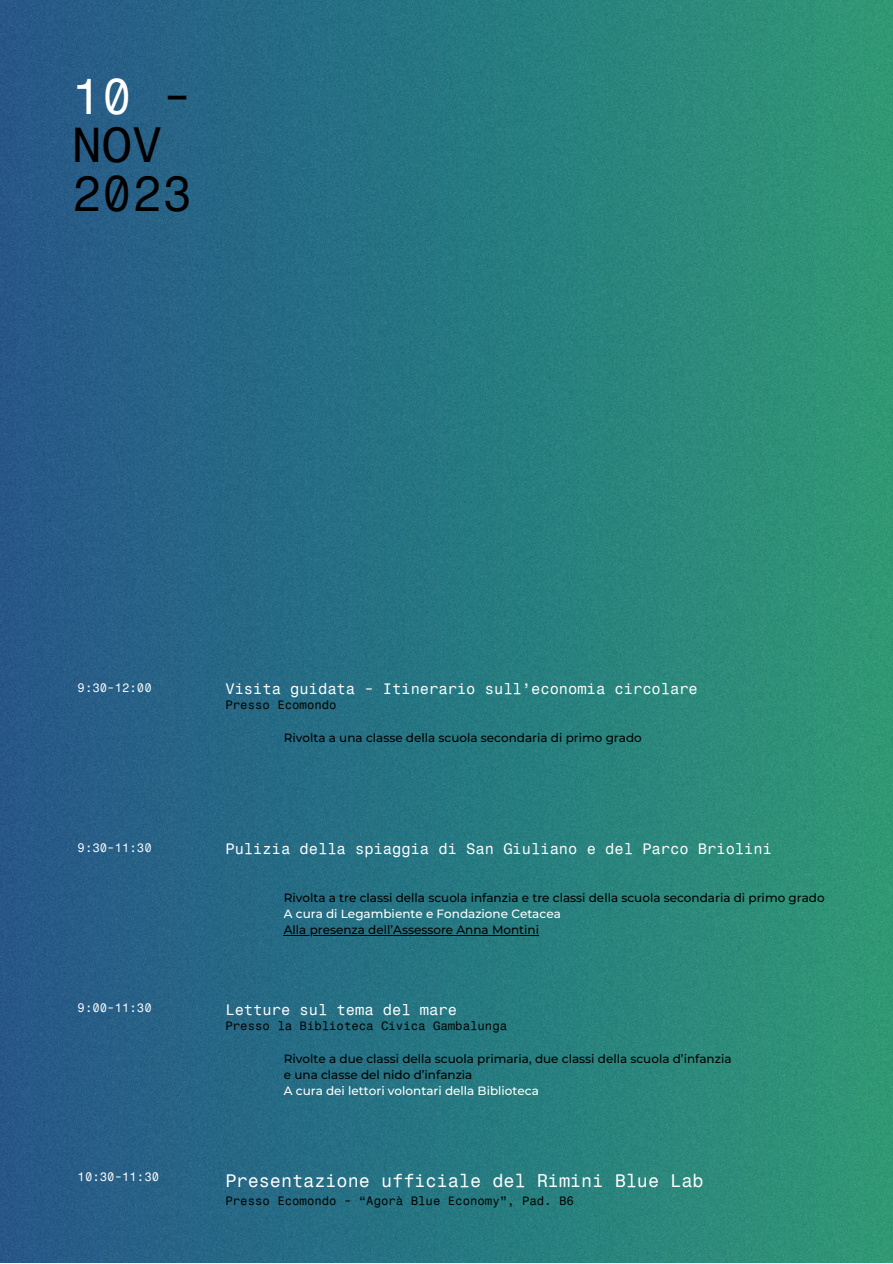
<style>
.page{position:relative;width:893px;height:1264px;background:#fff}
.page>*{position:absolute;margin:0;border:0;box-sizing:border-box;transform-origin:0 0}
.t1{font:48.75px/48.3px "Fragment Mono";color:#000}
.t2{font:18px "Fragment Mono";color:#fff}
.t3{font:15px "Fragment Mono";color:#fff}
.t4{font:500 12px "Montserrat";color:#000}
.t5{font:12px "Fragment Mono";color:#000}
.t6{font:500 12px "Montserrat";color:#fff}
.t7{font:12px "Fragment Mono";color:#fff}
.s1{color:#fff}
</style>
<div class="page">
<img style="left:0;top:0;width:892px;height:1262px">
<hr style="left:284px;top:935px;width:255px;height:1px;background:#000">
<p class="t1" style="left:72px;top:73px;width:122px"><span class="s1">10</span> -<br>NOV</p>
<p class="t1" style="left:72px;top:169px;width:122px">2023</p>
<p class="t7" style="left:78px;top:680px;width:76px">9:30-12:00</p>
<p class="t3" style="left:225px;top:679px;width:474px">Visita guidata - Itinerario sull’economia circolare</p>
<p class="t5" style="left:225px;top:697px;width:113px">Presso Ecomondo</p>
<p class="t4" style="left:284px;top:730px;width:359px">Rivolta a una classe della scuola secondaria di primo grado</p>
<p class="t7" style="left:78px;top:840px;width:76px">9:30-11:30</p>
<p class="t3" style="left:225px;top:840px;width:548px">Pulizia della spiaggia di San Giuliano e del Parco Briolini</p>
<p class="t7" style="left:78px;top:1001px;width:76px">9:00-11:30</p>
<p class="t4" style="left:284px;top:890px;width:542px">Rivolta a tre classi della scuola infanzia e tre classi della scuola secondaria di primo grado</p>
<p class="t6" style="left:284px;top:906px;width:278px">A cura di Legambiente e Fondazione Cetacea</p>
<p class="t4" style="left:284px;top:922px;width:257px">Alla presenza dell’Assessore Anna Montini</p>
<p class="t3" style="left:225px;top:1000px;width:233px">Letture sul tema del mare</p>
<p class="t5" style="left:225px;top:1018px;width:283px">Presso la Biblioteca Civica Gambalunga</p>
<p class="t4" style="left:284px;top:1050px;width:449px">Rivolte a due classi della scuola primaria, due classi della scuola d’infanzia</p>
<p class="t4" style="left:284px;top:1066px;width:190px">e una classe del nido d’infanzia</p>
<p class="t6" style="left:284px;top:1082px;width:256px">A cura dei lettori volontari della Biblioteca</p>
<p class="t7" style="left:78px;top:1169px;width:83px">10:30-11:30</p>
<p class="t2" style="left:225px;top:1169px;width:479px">Presentazione ufficiale del Rimini Blue Lab</p>
<p class="t5" style="left:225px;top:1193px;width:350px">Presso Ecomondo - “Agorà Blue Economy”, Pad. B6</p>
</div>
